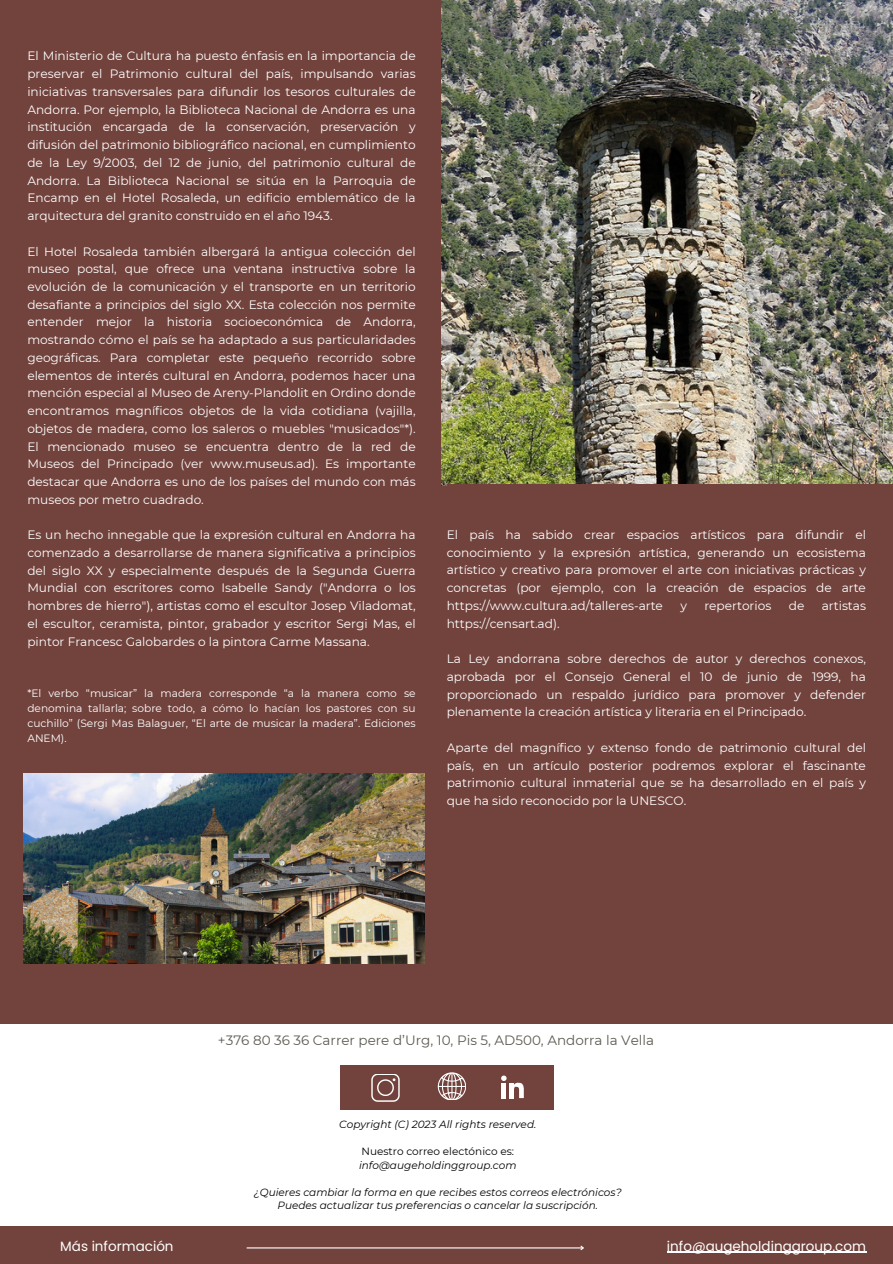
<style>
.page{position:relative;width:893px;height:1264px;background:#fff}
.page>*{position:absolute;margin:0;border:0;box-sizing:border-box;transform-origin:0 0}
.t1{font:13.5px "Montserrat";color:#5d5a52}
.t2{font:13.5px "Poppins";color:#fff}
.t3{font:12.15px/17.7px "Montserrat";color:#fff;text-align:justify}
.t4{font:10.65px/15px "Montserrat";color:#fff;text-align:justify}
.t5{font:italic 10.5px/13.5px "Montserrat";color:#000;text-align:center}
.t6{font:10.5px "Montserrat";color:#000}
</style>
<div class="page">
<div style="left:0;top:0;width:445px;height:452px;background:#72433d"></div>
<div style="left:0;top:399px;width:892px;height:624px;background:#72433d"></div>
<img style="left:441px;top:0;width:451px;height:485px">
<div style="left:340px;top:1065px;width:213px;height:44px;background:#72433d"></div>
<svg style="left:371px;top:1074px;width:28px;height:27px"></svg>
<svg style="left:438px;top:1072px;width:28px;height:28px"></svg>
<svg style="left:501px;top:1075px;width:23px;height:23px"></svg>
<div style="left:446px;top:484px;width:446px;height:403px;background:#72433d"></div>
<div style="left:0;top:1225px;width:892px;height:38px;background:#72433d"></div>
<hr style="left:246px;top:1247px;width:337px;height:1px;background:#fff">
<svg style="left:579px;top:1245px;width:5px;height:5px"></svg>
<hr style="left:667px;top:1251px;width:199px;height:1px;background:#fff">
<img style="left:24px;top:773px;width:400px;height:190px">
<p class="t3" style="left:27px;top:47px;width:390px">El Ministerio de Cultura ha puesto énfasis en la importancia de preservar el Patrimonio cultural del país, impulsando varias iniciativas transversales para difundir los tesoros culturales de Andorra. Por ejemplo, la Biblioteca Nacional de Andorra es una institución encargada de la conservación, preservación y difusión del patrimonio bibliográfico nacional, en cumplimiento de la Ley 9/2003, del 12 de junio, del patrimonio cultural de Andorra. La Biblioteca Nacional se sitúa en la Parroquia de Encamp en el Hotel Rosaleda, un edificio emblemático de la arquitectura del granito construido en el año 1943.</p>
<p class="t3" style="left:27px;top:242px;width:390px">El Hotel Rosaleda también albergará la antigua colección del museo postal, que ofrece una ventana instructiva sobre la evolución de la comunicación y el transporte en un territorio desafiante a principios del siglo XX. Esta colección nos permite entender mejor la historia socioeconómica de Andorra, mostrando cómo el país se ha adaptado a sus particularidades geográficas. Para completar este pequeño recorrido sobre elementos de interés cultural en Andorra, podemos hacer una mención especial al Museo de Areny-Plandolit en Ordino donde encontramos magníficos objetos de la vida cotidiana (vajilla, objetos de madera, como los saleros o muebles "musicados"*).<br>El mencionado museo se encuentra dentro de la red de Museos del Principado (ver www.museus.ad). Es importante destacar que Andorra es uno de los países del mundo con más museos por metro cuadrado.</p>
<p class="t3" style="left:27px;top:526px;width:390px">Es un hecho innegable que la expresión cultural en Andorra ha comenzado a desarrollarse de manera significativa a principios del siglo XX y especialmente después de la Segunda Guerra Mundial con escritores como Isabelle Sandy ("Andorra o los hombres de hierro"), artistas como el escultor Josep Viladomat, el escultor, ceramista, pintor, grabador y escritor Sergi Mas, el pintor Francesc Galobardes o la pintora Carme Massana.</p>
<p class="t4" style="left:27px;top:685px;width:390px">*El verbo “musicar” la madera corresponde “a la manera como se denomina tallarla; sobre todo, a cómo lo hacían los pastores con su cuchillo” (Sergi Mas Balaguer, “El arte de musicar la madera”. Ediciones ANEM).</p>
<p class="t3" style="left:446px;top:525px;width:421px">El país ha sabido crear espacios artísticos para difundir el conocimiento y la expresión artística, generando un ecosistema artístico y creativo para promover el arte con iniciativas prácticas y concretas (por ejemplo, con la creación de espacios de arte https://www.cultura.ad/talleres-arte</p>
<p class="t3" style="left:680px;top:596px;width:8px">y</p>
<p class="t3" style="left:704px;top:596px;width:68px">repertorios</p>
<p class="t3" style="left:788px;top:596px;width:17px">de</p>
<p class="t3" style="left:821px;top:596px;width:46px">artistas</p>
<p class="t3" style="left:446px;top:614px;width:114px">https://censart.ad).</p>
<p class="t3" style="left:446px;top:650px;width:421px">La Ley andorrana sobre derechos de autor y derechos conexos, aprobada por el Consejo General el 10 de junio de 1999, ha proporcionado un respaldo jurídico para promover y defender plenamente la creación artística y literaria en el Principado.</p>
<p class="t3" style="left:446px;top:738px;width:421px">Aparte del magnífico y extenso fondo de patrimonio cultural del país, en un artículo posterior podremos explorar el fascinante patrimonio cultural inmaterial que se ha desarrollado en el país y que ha sido reconocido por la UNESCO.</p>
<p class="t1" style="left:218px;top:1031px;width:437px">+376 80 36 36 Carrer pere d’Urg, 10, Pis 5, AD500, Andorra la Vella</p>
<p class="t5" style="left:339px;top:1117px;width:198px">Copyright (C) 2023 All rights reserved.</p>
<p class="t6" style="left:361px;top:1144px;width:154px">Nuestro correo electónico es:</p>
<p class="t5" style="left:359px;top:1158px;width:159px">info@augeholdinggroup.com</p>
<p class="t5" style="left:254px;top:1185px;width:369px">¿Quieres cambiar la forma en que recibes estos correos electrónicos?<br>Puedes actualizar tus preferencias o cancelar la suscripción.</p>
<p class="t2" style="left:60px;top:1237px;width:115px">Más información</p>
<p class="t2" style="left:667px;top:1237px;width:200px">info@augeholdinggroup.com</p>
</div>
